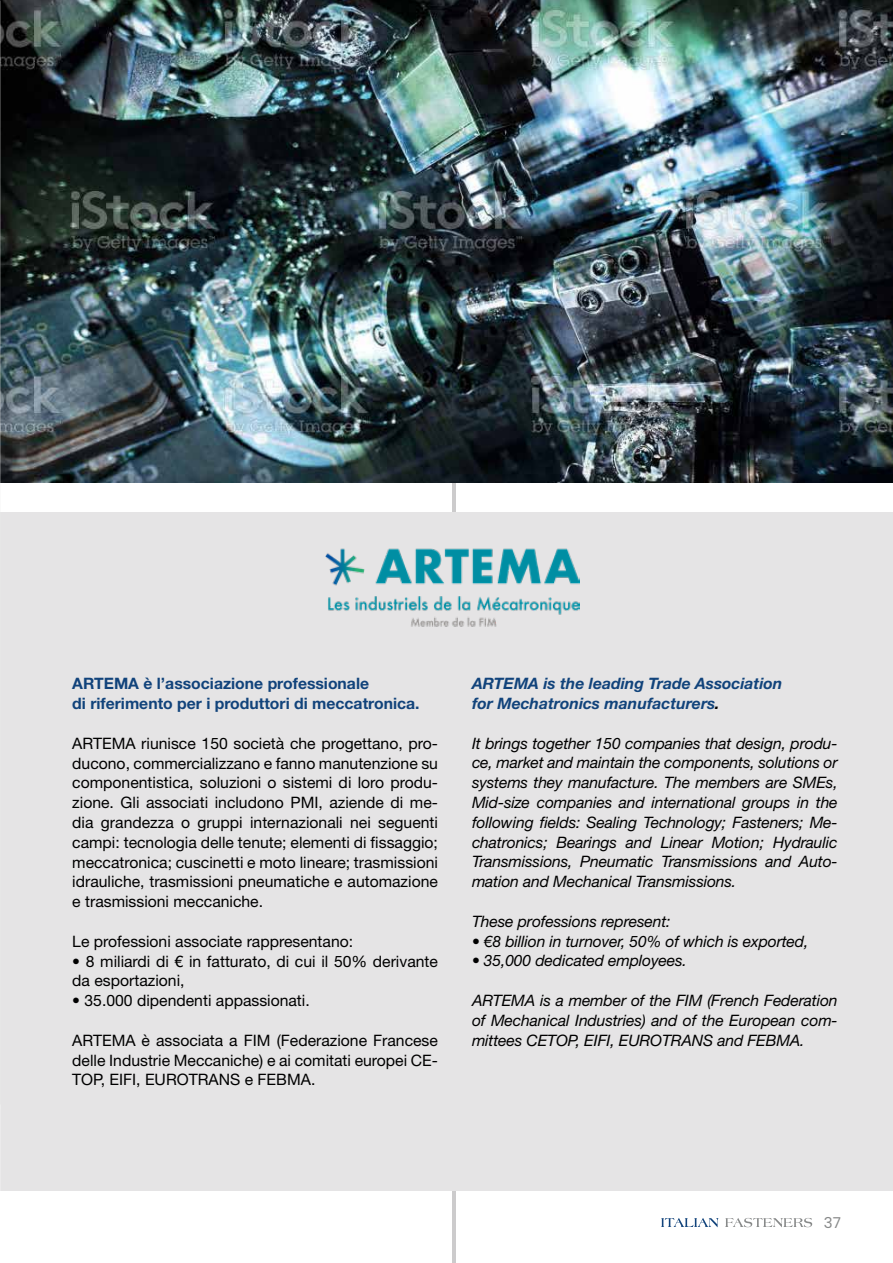
<style>
.page{position:relative;width:893px;height:1263px;background:#fff}
.page>*{position:absolute;margin:0;border:0;box-sizing:border-box;transform-origin:0 0}
.t1{font:15.75px/19.8px "Helvetica Neue LT Std";color:#000;text-align:justify}
.t2{font:italic 15.75px/19.8px "Helvetica Neue LT Std";letter-spacing:-.01em;color:#000;text-align:justify}
.t3{font:700 15.75px/19.8px "Helvetica Neue LT Std";color:#11437b}
.t4{font:italic 700 15.75px/19.8px "Helvetica Neue LT Std";color:#11437b}
.t5{font:15px "Poppins";color:#878989}
.s1{color:#000}
</style>
<div class="page">
<svg style="left:661px;top:1218px;width:58px;height:9px"></svg>
<svg style="left:725px;top:1218px;width:87px;height:9px"></svg>
<hr style="left:453px;top:67px;width:3px;height:1196px;background:#cccbcc">
<div style="left:0;top:512px;width:893px;height:678px;background:#e5e4e5"></div>
<img style="left:326px;top:548px;width:254px;height:79px">
<img style="left:0;top:0;width:893px;height:482px">
<p class="t3" style="left:72px;top:673px;width:349px">ARTEMA è l’associazione professionale<br>di riferimento per i produttori di meccatronica.</p>
<p class="t1" style="left:72px;top:733px;width:367px">ARTEMA riunisce 150 società che progettano, pro&shy;ducono, commercializzano e fanno manutenzione su componentistica, soluzioni o sistemi di loro produ&shy;zione. Gli associati includono PMI, aziende di me&shy;dia grandezza o gruppi internazionali nei seguenti campi: tecnologia delle tenute; elementi di fissaggio; meccatronica; cuscinetti e moto lineare; trasmissioni idrauliche, trasmissioni pneumatiche e automazione e trasmissioni meccaniche.</p>
<p class="t1" style="left:72px;top:931px;width:282px">Le professioni associate rappresentano:</p>
<p class="t1" style="left:72px;top:951px;width:367px">• 8 miliardi di € in fatturato, di cui il 50% derivante da esportazioni,</p>
<p class="t1" style="left:72px;top:990px;width:239px">• 35.000 dipendenti appassionati.</p>
<p class="t1" style="left:72px;top:1030px;width:367px">ARTEMA è associata a FIM (Federazione Francese delle Industrie Meccaniche) e ai comitati europei CE-TOP, EIFI, EUROTRANS e FEBMA.</p>
<p class="t4" style="left:472px;top:673px;width:312px">ARTEMA is the leading Trade Association for Mechatronics manufacturers<span class="s1">.</span></p>
<p class="t2" style="left:472px;top:733px;width:367px">It brings together 150 companies that design, produ&shy;ce, market and maintain the components, solutions or systems they manufacture. The members are SMEs, Mid-size companies and international groups in the following fields: Sealing Technology; Fasteners; Me&shy;chatronics; Bearings and Linear Motion; Hydraulic Transmissions, Pneumatic Transmissions and Auto&shy;mation and Mechanical Transmissions.</p>
<p class="t2" style="left:472px;top:911px;width:200px">These professions represent:</p>
<p class="t2" style="left:472px;top:931px;width:338px">• €8 billion in turnover, 50% of which is exported,</p>
<p class="t2" style="left:472px;top:951px;width:216px">• 35,000 dedicated employees.</p>
<p class="t2" style="left:472px;top:990px;width:367px">ARTEMA is a member of the FIM (French Federation of Mechanical Industries) and of the European com&shy;mittees CETOP, EIFI, EUROTRANS and FEBMA.</p>
<p class="t5" style="left:824px;top:1214px;width:19px">37</p>
</div>
